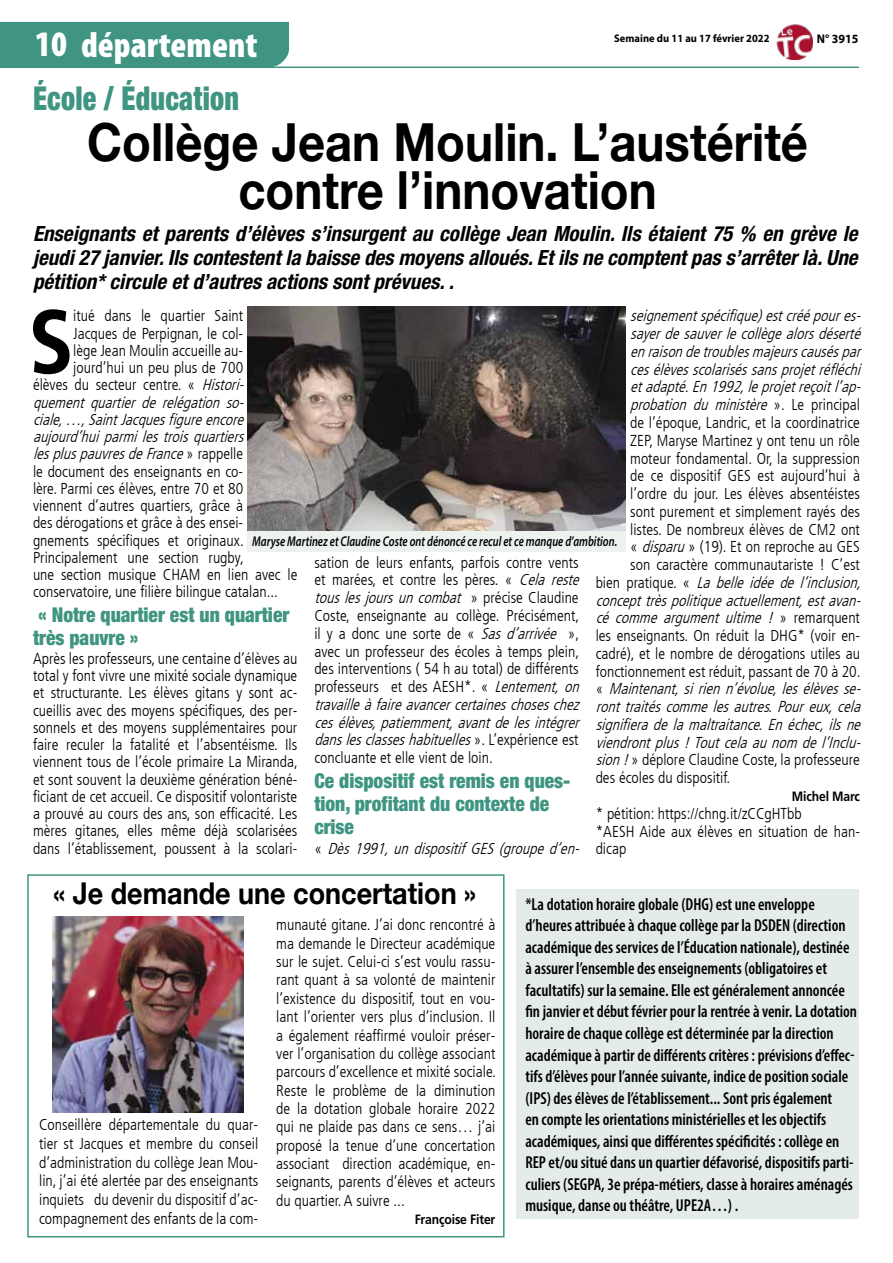
<style>
.page{position:relative;width:893px;height:1263px;background:#fff}
.page>*{position:absolute;margin:0;border:0;box-sizing:border-box;transform-origin:0 0}
.t1{font:700 89.85px "Frutiger LT Std";color:#000;scale:.9 1}
.t2{font:700 52.5px/48px "Helvetica Neue";color:#000;text-align:center;scale:.9 1}
.t3{font:900 condensed 36px "Myriad Pro";color:#fff}
.t4{font:900 condensed 33px "Helvetica Neue";letter-spacing:.01em;color:#3f9581;scale:.85 1}
.t5{font:700 30px "Helvetica Neue";color:#000;scale:.9 1}
.t6{font:italic 700 condensed 21px/24px "Helvetica Neue LT Std";color:#000;text-align:justify}
.t7{font:900 condensed 20.4px/23px "Helvetica Neue";color:#3f9581;scale:.95 1}
.t8{font:600 condensed 17.4px/21.6px "Myriad Pro";color:#000;scale:.95 1}
.t9{font:300 condensed 15.75px/18.3px "Frutiger LT";color:#000;text-align:justify}
.t10{font:italic 300 condensed 15.75px "Frutiger LT";color:#000}
.t11{font:italic 600 14.1px "Myriad Pro";color:#000;scale:.76 1}
.t12{font:700 13.5px "Frutiger LT Std";letter-spacing:-.01em;color:#000;scale:.9 1}
.t13{font:700 12.6px "Myriad Pro";color:#000;scale:.95 1}
.t14{font:700 10.95px "Myriad Pro";color:#000;scale:.95 1}
.s1{font-style:normal}
.s2{font-style:italic}
</style>
<div class="page">
<img style="left:776px;top:24px;width:36px;height:35px">
<div style="left:27px;top:874px;width:478px;height:363px;border:2px solid #3f9581"></div>
<div style="left:516px;top:889px;width:342px;height:330px;background:#e4ece9"></div>
<hr style="left:0;top:67px;width:859px;height:1px;background:#3f9581">
<div style="left:0;top:22px;width:290px;height:47px;background:#3f9581"></div>
<img style="left:247px;top:307px;width:379px;height:245px">
<div style="left:247px;top:531px;width:378px;height:20px;background:#edf2ef"></div>
<img style="left:52px;top:917px;width:192px;height:195px">
<h3 class="t3" style="left:35px;top:22px;width:224px">10 département</h3>
<h3 class="t4" style="left:33px;top:78px;width:244px">École / Éducation</h3>
<h2 class="t2" style="left:87px;top:117px;width:802px">Collège Jean Moulin. L’austérité contre l’innovation</h2>
<p class="t6" style="left:33px;top:221px;width:826px">Enseignants et parents d’élèves s’insurgent au collège Jean Moulin. Ils étaient 75 % en grève le jeudi 27 janvier. Ils contestent la baisse des moyens alloués. Et ils ne comptent pas s’arrêter là. Une pétition* circule et d’autres actions sont prévues. .</p>
<h1 class="t1" style="left:28px;top:289px;width:51px">S</h1>
<p class="t9" style="left:73px;top:307px;width:171px">itué dans le quartier Saint</p>
<p class="t14" style="left:614px;top:32px;width:165px">Semaine du 11 au 17 février 2022</p>
<p class="t13" style="left:817px;top:31px;width:45px">N° 3915</p>
<p class="t10" style="left:630px;top:307px;width:236px">seignementspécifique)estcréépoures-</p>
<p class="t10" style="left:630px;top:325px;width:236px">sayerdesauverlecollègealorsdéserté</p>
<p class="t10" style="left:630px;top:343px;width:236px">enraisondetroublesmajeurscauséspar</p>
<p class="t10" style="left:630px;top:360px;width:236px">cesélèvesscolariséssansprojetréfléchi</p>
<p class="t10" style="left:630px;top:378px;width:236px">etadapté.En1992,leprojetreçoitl’ap-</p>
<p class="t10" style="left:630px;top:396px;width:231px">probation du ministère <span class="s1">» . L e p r i n c i p a l</span></p>
<p class="t9" style="left:630px;top:414px;width:231px">de l’époque, Landric, et la coordinatrice</p>
<p class="t9" style="left:630px;top:431px;width:231px">ZEP, Maryse Martinez y ont tenu un rôle</p>
<p class="t9" style="left:630px;top:449px;width:231px">moteur fondamental. Or, la suppression</p>
<p class="t9" style="left:630px;top:467px;width:231px">de ce dispositif GES est aujourd’hui à</p>
<p class="t9" style="left:630px;top:485px;width:231px">l’ordre du jour. Les élèves absentéistes</p>
<p class="t9" style="left:630px;top:502px;width:231px">sont purement et simplement rayés des</p>
<p class="t9" style="left:630px;top:520px;width:231px">listes. De nombreux élèves de CM2 ont</p>
<p class="t9" style="left:630px;top:538px;width:231px">« <span class="s2">disparu</span>» (19). Et on reproche au GES</p>
<p class="t9" style="left:630px;top:556px;width:231px">son caractère communautariste ! C’est</p>
<p class="t10" style="left:596px;top:573px;width:271px"><span class="s1">b i e n p r a t i q u e . «</span> La belle idée de l’inclusion,</p>
<p class="t10" style="left:596px;top:591px;width:271px">concepttrèspolitiqueactuellement,estavan-</p>
<p class="t10" style="left:596px;top:609px;width:266px">cé comme argument ultime ! <span class="s1">» r e m a r q u e n t</span></p>
<p class="t9" style="left:596px;top:627px;width:266px">les enseignants. On réduit la DHG* (voir en-</p>
<p class="t9" style="left:596px;top:644px;width:266px">cadré), et le nombre de dérogations utiles au</p>
<p class="t9" style="left:596px;top:662px;width:266px">fonctionnement est réduit, passant de 70 à 20.</p>
<p class="t10" style="left:596px;top:680px;width:271px"><span class="s1">«</span> Maintenant,sirienn’évolue,lesélèvesse-</p>
<p class="t10" style="left:596px;top:698px;width:271px">ronttraitéscommelesautres.Poureux,cela</p>
<p class="t10" style="left:596px;top:715px;width:271px">signifieradelamaltraitance.Enéchec,ilsne</p>
<p class="t10" style="left:596px;top:733px;width:271px">viendrontplus !Toutcelaaunom del’Inclu-</p>
<p class="t9" style="left:596px;top:751px;width:266px"><span class="s2">sion!</span>» déplore Claudine Coste, la professeure</p>
<p class="t9" style="left:596px;top:769px;width:136px">des écoles du dispositif.</p>
<p class="t12" style="left:792px;top:788px;width:77px">Michel Marc</p>
<p class="t9" style="left:596px;top:805px;width:266px;line-height:17.7px;text-align:left">* pétition: https://chng.it/zCCgHTbb<br>*AESH Aide aux élèves en situation de han&shy;dicap</p>
<p class="t9" style="left:73px;top:324px;width:171px">Jacques de Perpignan, le col-</p>
<p class="t9" style="left:73px;top:341px;width:171px">lège Jean Moulin accueille au-</p>
<p class="t9" style="left:73px;top:359px;width:171px">jourd’hui un peu plus de 700</p>
<p class="t9" style="left:33px;top:376px;width:217px">élèves du secteur centre. « <span class="s2">Histori-</span></p>
<p class="t10" style="left:33px;top:393px;width:217px">quement quartier de relégation so-</p>
<p class="t10" style="left:33px;top:410px;width:217px">ciale,…,SaintJacquesfigureencore</p>
<p class="t10" style="left:33px;top:428px;width:217px">aujourd’huiparmilestroisquartiers</p>
<p class="t10" style="left:33px;top:445px;width:212px">lespluspauvresdeFrance<span class="s1">» r a p p e l l e</span></p>
<p class="t9" style="left:33px;top:462px;width:212px">le document des enseignants en co-</p>
<p class="t9" style="left:33px;top:479px;width:212px">lère. Parmi ces élèves, entre 70 et 80</p>
<p class="t9" style="left:33px;top:497px;width:212px">viennent d’autres quartiers, grâce à</p>
<p class="t9" style="left:33px;top:514px;width:212px">des dérogations et grâce à des ensei-</p>
<p class="t9" style="left:33px;top:531px;width:212px">gnements spécifiques et originaux.</p>
<p class="t9" style="left:33px;top:548px;width:212px">Principalement une section rugby,</p>
<p class="t9" style="left:33px;top:566px;width:266px">une section musique CHAM en lien avec le</p>
<p class="t9" style="left:33px;top:583px;width:246px">conservatoire, une filière bilingue catalan...</p>
<p class="t7" style="left:33px;top:603px;width:271px;line-height:22.5px">« Notre quartier est un quartier très pauvre »</p>
<p class="t9" style="left:33px;top:650px;width:266px;line-height:17.2px">Après les professeurs, une centaine d’élèves au total y font vivre une mixité sociale dynamique et structurante. Les élèves gitans y sont ac&shy;cueillis avec des moyens spécifiques, des per&shy;sonnels et des moyens supplémentaires pour faire reculer la fatalité et l’absentéisme. Ils viennent tous de l’école primaire La Miranda, et sont souvent la deuxième génération béné&shy;ficiant de cet accueil. Ce dispositif volontariste a prouvé au cours des ans, son efficacité. Les mères gitanes, elles même déjà scolarisées dans l’établissement, poussent à la scolari-</p>
<p class="t11" style="left:252px;top:532px;width:482px">Maryse Martinez et Claudine Coste ont dénoncé ce recul et ce manque d’ambition.</p>
<p class="t9" style="left:314px;top:553px;width:271px;line-height:17.9px;text-align:left">sation de leurs enfants, parfois contre vents et marées, et contre les pères. « <span class="s2">Cela reste touslesjoursuncombat</span> » p r é c i s e C l a u d i n e Coste, enseignante au collège. Précisément, il y a donc une sorte de « <span class="s2">Sas d’arrivée</span> », avec un professeur des écoles à temps plein, des interventions ( 54 h au total) de différents professeurs et des AESH*. « <span class="s2">Lentement,on travailleàfaireavancercertaineschoseschez cesélèves,patiemment,avantdelesintégrer danslesclasseshabituelles</span>» . L’ e x p é r i e n c e e s t concluante et elle vient de loin.</p>
<p class="t7" style="left:314px;top:769px;width:271px">Ce dispositif est remis en ques&shy;tion, profitant du contexte de crise</p>
<p class="t10" style="left:314px;top:840px;width:271px"><span class="s1">«</span> Dès1991,undispositifGES(grouped’en-</p>
<h3 class="t5" style="left:53px;top:874px;width:471px">« Je demande une concertation »</h3>
<p class="t9" style="left:39px;top:1115px;width:221px;line-height:18.9px">Conseillère départementale du quar&shy;tier st Jacques et membre du conseil d’administration du collège Jean Mou&shy;lin, j’ai été alertée par des enseignants inquiets du devenir du dispositif d’ac&shy;compagnement des enfants de la com-</p>
<p class="t9" style="left:276px;top:916px;width:221px">munauté gitane. J’ai donc rencontré à ma demande le Directeur académique sur le sujet. Celui-ci s’est voulu rassu&shy;rant quant à sa volonté de maintenir l’existence du dispositif, tout en vou&shy;lant l’orienter vers plus d’inclusion. Il a également réaffirmé vouloir préser&shy;ver l’organisation du collège associant parcours d’excellence et mixité sociale.<br>Reste le problème de la diminution de la dotation globale horaire 2022 qui ne plaide pas dans ce sens… j’ai proposé la tenue d’une concertation associant direction académique, en&shy;seignants, parents d’élèves et acteurs du quartier. A suivre ...</p>
<p class="t12" style="left:415px;top:1211px;width:91px">Françoise Fiter</p>
<p class="t8" style="left:525px;top:893px;width:351px">*La dotation horaire globale (DHG) est une enveloppe d’heures attribuée à chaque collège par la DSDEN (direction académique des services de l’Éducation nationale), destinée à assurer l’ensemble des enseignements (obligatoires et facultatifs) sur la semaine. Elle est généralement annoncée fin janvier et début février pour la rentrée à venir. La dotation horaire de chaque collège est déterminée par la direction académique à partir de différents critères : prévisions d’effec&shy;tifs d’élèves pour l’année suivante, indice de position sociale (IPS) des élèves de l’établissement... Sont pris également<br>en compte les orientations ministérielles et les objectifs académiques, ainsi que différentes spécificités : collège en REP et/ou situé dans un quartier défavorisé, dispositifs parti&shy;culiers (SEGPA, 3e prépa-métiers, classe à horaires aménagés musique, danse ou théâtre, UPE2A…) .</p>
</div>
